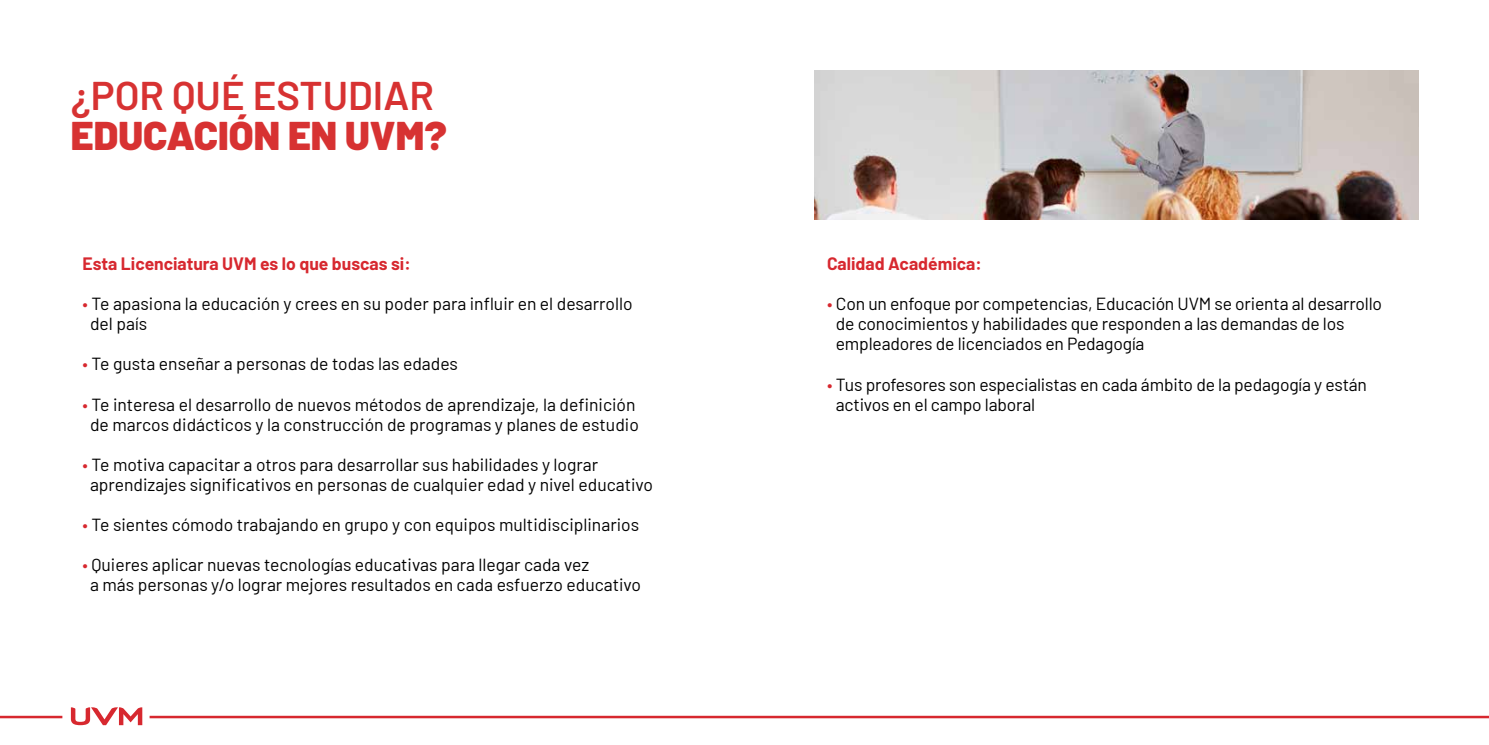
<style>
.page{position:relative;width:1489px;height:745px;background:#fff}
.page>*{position:absolute;margin:0;border:0;box-sizing:border-box;transform-origin:0 0}
.t1{font:600 40px "Barlow";color:#d73232}
.t2{font:900 40px "Barlow";color:#d73232}
.t3{font:17.5px/20px "Barlow";color:#000}
.t4{font:700 17.5px "Barlow";color:#d7282f}
.s1{color:#d7282f}
</style>
<div class="page">
<img style="left:814px;top:71px;width:604px;height:149px">
<svg style="left:71px;top:707px;width:71px;height:17px"></svg>
<hr style="left:150px;top:715px;width:1338px;height:2px;background:#d7282f">
<hr style="left:0;top:715px;width:62px;height:2px;background:#d7282f">
<h1 class="t1" style="left:71px;top:66px;width:364px">¿POR QUÉ ESTUDIAR</h1>
<h1 class="t2" style="left:71px;top:106px;width:377px">EDUCACIÓN EN UVM?</h1>
<p class="t4" style="left:82px;top:251px;width:330px">Esta Licenciatura UVM es lo que buscas si:</p>
<p class="t3" style="left:90px;top:292px;width:544px;text-indent:-8px"><span class="s1">•</span> Te apasiona la educación y crees en su poder para influir en el desarrollo del país</p>
<p class="t3" style="left:82px;top:352px;width:377px"><span class="s1">•</span> Te gusta enseñar a personas de todas las edades</p>
<p class="t3" style="left:82px;top:392px;width:558px;text-align:center"><span class="s1">•</span> Te interesa el desarrollo de nuevos métodos de aprendizaje, la definición de marcos didácticos y la construcción de programas y planes de estudio</p>
<p class="t3" style="left:90px;top:452px;width:564px;text-indent:-8px"><span class="s1">•</span> Te motiva capacitar a otros para desarrollar sus habilidades y lograr aprendizajes significativos en personas de cualquier edad y nivel educativo</p>
<p class="t3" style="left:82px;top:512px;width:558px"><span class="s1">•</span> Te sientes cómodo trabajando en grupo y con equipos multidisciplinarios</p>
<p class="t3" style="left:90px;top:552px;width:552px;text-indent:-8px"><span class="s1">•</span> Quieres aplicar nuevas tecnologías educativas para llegar cada vez<br>a más personas y/o lograr mejores resultados en cada esfuerzo educativo</p>
<p class="t4" style="left:827px;top:251px;width:156px">Calidad Académica:</p>
<p class="t3" style="left:835px;top:292px;width:548px;text-indent:-9px"><span class="s1">•</span> Con un enfoque por competencias, Educación UVM se orienta al desarrollo de conocimientos y habilidades que responden a las demandas de los empleadores de licenciados en Pedagogía</p>
<p class="t3" style="left:835px;top:372px;width:532px;text-indent:-9px"><span class="s1">•</span> Tus profesores son especialistas en cada ámbito de la pedagogía y están activos en el campo laboral</p>
</div>
